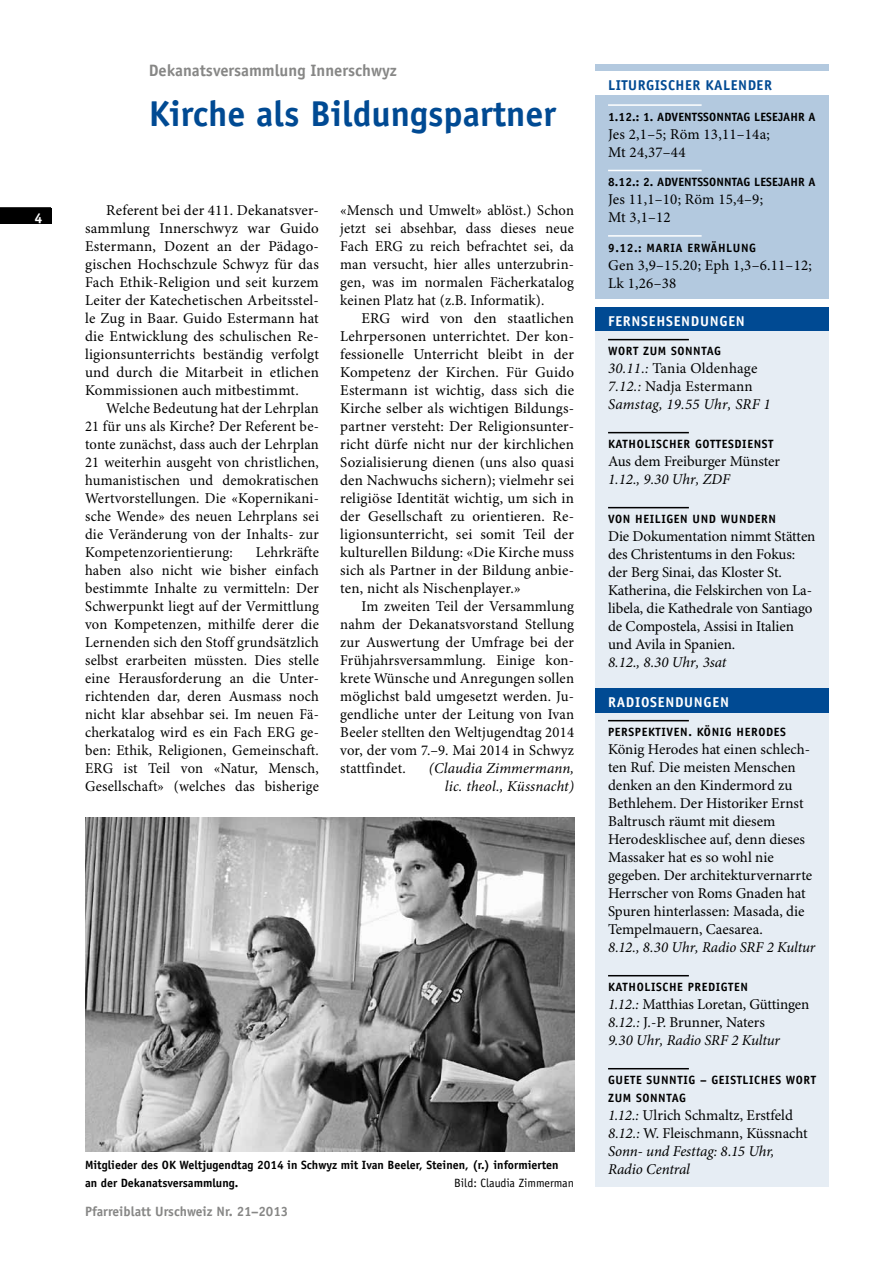
<style>
.page{position:relative;width:893px;height:1263px;background:#fff}
.page>*{position:absolute;margin:0;border:0;box-sizing:border-box;transform-origin:0 0}
.t1{font:700 36px "Officina Sans Std";color:#004a93}
.t2{font:700 16.5px "Officina Sans Std";color:#878786}
.t3{font:15px/18px "Minion Pro";color:#000;text-align:justify}
.t4{font:italic 15px/18px "Minion Pro";color:#000}
.t5{font:700 14.25px "Officina Sans Std";letter-spacing:.05em;color:#fff}
.t6{font:700 14.25px "Officina Sans Std";letter-spacing:.035em;color:#004a93}
.t7{font:700 13.5px "Officina Sans Std";color:#878786}
.t8{font:700 12px/18px "Officina Sans Std";letter-spacing:.05em;color:#000}
.t9{font:700 12px/18px "Officina Sans Std";color:#000}
.t10{font:700 12px "Officina Sans Std";letter-spacing:.01em;color:#000}
.t11{font:12px "Officina Sans Std";color:#000}
.s1{font-style:normal}
.s2{font-style:italic}
</style>
<div class="page">
<div style="left:0;top:208px;width:51px;height:16px;background:#000"></div>
<hr style="left:0;top:207px;width:51px;height:2px;background:#000">
<div style="left:595px;top:308px;width:234px;height:879px;background:#e6edf4"></div>
<hr style="left:608px;top:339px;width:81px;height:1px;background:#000">
<hr style="left:608px;top:432px;width:81px;height:1px;background:#000">
<hr style="left:608px;top:507px;width:81px;height:1px;background:#000">
<hr style="left:608px;top:720px;width:81px;height:1px;background:#000">
<hr style="left:608px;top:975px;width:81px;height:1px;background:#000">
<hr style="left:608px;top:1068px;width:81px;height:1px;background:#000">
<div style="left:595px;top:308px;width:234px;height:23px;background:#004a93"></div>
<div style="left:595px;top:688px;width:234px;height:24px;background:#004a93"></div>
<div style="left:595px;top:64px;width:234px;height:234px;background:#b3c9df"></div>
<hr style="left:608px;top:104px;width:94px;height:2px;background:#fff">
<hr style="left:608px;top:170px;width:94px;height:1px;background:#fff">
<hr style="left:608px;top:235px;width:94px;height:2px;background:#fff">
<div style="left:595px;top:71px;width:234px;height:24px;background:#fff"></div>
<img style="left:85px;top:817px;width:489px;height:334px">
<p class="t5" style="left:35px;top:209px;width:9px">4</p>
<p class="t2" style="left:149px;top:60px;width:250px">DEKANATSVERSAMMLUNG INNERSCHWYZ</p>
<h1 class="t1" style="left:149px;top:92px;width:409px">KIRCHE ALS BILDUNGSPARTNER</h1>
<p class="t3" style="left:85px;top:202px;width:235px;text-indent:21px">Referent bei der 411. Dekanatsver&shy;sammlung Innerschwyz war Guido Estermann, Dozent an der Pädago&shy;gischen Hochschzule Schwyz für das Fach Ethik-Religion und seit kurzem Leiter der Katechetischen Arbeitsstel&shy;le Zug in Baar. Guido Estermann hat die Entwicklung des schulischen Re&shy;ligionsunterrichts beständig verfolgt und durch die Mitarbeit in etlichen Kommissionen auch mitbestimmt.</p>
<p class="t3" style="left:85px;top:400px;width:235px;text-indent:21px">Welche Bedeutung hat der Lehrplan 21 für uns als Kirche? Der Referent be&shy;tonte zunächst, dass auch der Lehrplan 21 weiterhin ausgeht von christlichen, humanistischen und demokratischen Wertvorstellungen. Die «Kopernikani&shy;sche Wende» des neuen Lehrplans sei die Veränderung von der Inhalts- zur Kompetenzorientierung:</p>
<p class="t3" style="left:85px;top:544px;width:235px;text-indent:171px">Lehrkräfte haben also nicht wie bisher einfach bestimmte Inhalte zu vermitteln: Der Schwerpunkt liegt auf der Vermittlung von Kompetenzen, mithilfe derer die Lernenden sich den Stoff grundsätzlich selbst erarbeiten müssten. Dies stelle eine Herausforderung an die Unter&shy;richtenden dar, deren Ausmass noch nicht klar absehbar sei. Im neuen Fä&shy;cherkatalog wird es ein Fach ERG ge&shy;ben: Ethik, Religionen, Gemeinschaft.<br>ERG ist Teil von «Natur, Mensch, Gesellschaft» (welches das bisherige</p>
<p class="t3" style="left:340px;top:202px;width:235px">«Mensch und Umwelt» ablöst.) Schon jetzt sei absehbar, dass dieses neue Fach ERG zu reich befrachtet sei, da man versucht, hier alles unterzubrin&shy;gen, was im normalen Fächerkatalog keinen Platz hat (z.B. Informatik).</p>
<p class="t3" style="left:340px;top:310px;width:235px;text-indent:21px">ERG wird von den staatlichen Lehrpersonen unterrichtet. Der kon&shy;fessionelle Unterricht bleibt in der Kompetenz der Kirchen. Für Guido Estermann ist wichtig, dass sich die Kirche selber als wichtigen Bildungs&shy;partner versteht: Der Religionsunter&shy;richt dürfe nicht nur der kirchlichen Sozialisierung dienen (uns also quasi den Nachwuchs sichern); vielmehr sei religiöse Identität wichtig, um sich in der Gesellschaft zu orientieren. Re&shy;ligionsunterricht, sei somit Teil der kulturellen Bildung: «Die Kirche muss sich als Partner in der Bildung anbie&shy;ten, nicht als Nischenplayer.»</p>
<p class="t3" style="left:340px;top:598px;width:235px;text-indent:21px">Im zweiten Teil der Versammlung nahm der Dekanatsvorstand Stellung zur Auswertung der Umfrage bei der Frühjahrsversammlung. Einige kon&shy;krete Wünsche und Anregungen sollen möglichst bald umgesetzt werden. Ju&shy;gendliche unter der Leitung von Ivan Beeler stellten den Weltjugendtag 2014 vor, der vom 7.–9. Mai 2014 in Schwyz stattfindet.</p>
<p class="t4" style="left:429px;top:760px;width:147px;text-align:right">(Claudia Zimmermann, lic. theol., Küssnacht)</p>
<p class="t9" style="left:85px;top:1156px;width:475px">MITGLIEDER DES OK WELTJUGENDTAG 2014 IN SCHWYZ MIT IVAN BEELER, STEINEN, (R.) INFORMIERTEN<br>AN DER DEKANATSVERSAMMLUNG.</p>
<p class="t11" style="left:454px;top:1176px;width:121px">Bild: Claudia Zimmerman</p>
<p class="t7" style="left:85px;top:1203px;width:205px">PFARREIBLATT URSCHWEIZ N R. 21–2013</p>
<p class="t6" style="left:608px;top:76px;width:157px">LITURGISCHER KALEN DER</p>
<p class="t10" style="left:608px;top:109px;width:209px">1.12.: 1. ADVENTSSONNTAG LESEJAH R A</p>
<p class="t3" style="left:608px;top:126px;width:163px">Jes 2,1–5; Röm 13,11–14a;<br>Mt 24,37–44</p>
<p class="t10" style="left:608px;top:175px;width:208px">8.12.: 2. ADVENTSSONNTAG LESEJAH R A</p>
<p class="t3" style="left:608px;top:191px;width:157px">Jes 11,1–10; Röm 15,4–9;<br>Mt 3,1–12</p>
<p class="t8" style="left:608px;top:238px;width:148px">9.12.: MARIA ERWÄH LUNG</p>
<p class="t3" style="left:608px;top:256px;width:205px">Gen 3,9–15.20; Eph 1,3–6.11–12;<br>Lk 1,26–38</p>
<p class="t5" style="left:608px;top:312px;width:138px">FERNSEHSENDU NGEN</p>
<p class="t8" style="left:608px;top:342px;width:44px">WORT ZUM</p>
<p class="t8" style="left:671px;top:342px;width:44px">SONNTAG</p>
<p class="t4" style="left:608px;top:360px;width:164px">30.11.: <span class="s1">Tania Oldenhage<br></span>7.12.: <span class="s1">Nadja Estermann<br></span>Samstag, 19.55 Uhr, SRF 1</p>
<p class="t8" style="left:608px;top:435px;width:167px">KATHO LISCH ER GOTTESDIENST</p>
<p class="t3" style="left:608px;top:453px;width:173px">Aus dem Freiburger Münster</p>
<p class="t4" style="left:608px;top:471px;width:123px">1.12., 9.30 Uhr, ZDF</p>
<p class="t8" style="left:608px;top:510px;width:170px">VON H EILIGEN UND WUNDERN</p>
<p class="t3" style="left:608px;top:528px;width:209px;text-align:left">Die Dokumentation nimmt Stätten des Christentums in den Fokus: der Berg Sinai, das Kloster St.<br>Katherina, die Felskirchen von La&shy;libela, die Kathedrale von Santiago de Compostela, Assisi in Italien und Avila in Spanien.</p>
<p class="t4" style="left:608px;top:654px;width:120px">8.12., 8.30 Uhr, 3sat</p>
<p class="t5" style="left:608px;top:693px;width:122px">RADIOSENDU NGEN</p>
<p class="t8" style="left:608px;top:723px;width:179px">PERSPEKTIVEN. KÖNIG H ERODES</p>
<p class="t3" style="left:608px;top:741px;width:206px;text-align:left">König Herodes hat einen schlech&shy;ten Ruf. Die meisten Menschen denken an den Kindermord zu<br>Bethlehem. Der Historiker Ernst<br>Baltrusch räumt mit diesem<br>Herodesklischee auf, denn dieses<br>Massaker hat es so wohl nie gegeben. Der architekturvernarrte<br>Herrscher von Roms Gnaden hat<br>Spuren hinterlassen: Masada, die<br>Tempelmauern, Caesarea.</p>
<p class="t4" style="left:608px;top:939px;width:209px">8.12., 8.30 Uhr, Radio SRF 2 Kultur</p>
<p class="t8" style="left:608px;top:978px;width:140px">KATHO LISCH E PREDIGTEN</p>
<p class="t3" style="left:608px;top:996px;width:203px;text-align:left"><span class="s2">1.12.:</span> Matthias Loretan, Güttingen<br><span class="s2">8.12.:</span> J.-P. Brunner, Naters<br><span class="s2">9.30 Uhr, Radio SRF 2 Kultur</span></p>
<p class="t8" style="left:608px;top:1071px;width:210px">GUETE SU NNTIG – GEISTLICH ES WORT<br>ZUM</p>
<p class="t8" style="left:636px;top:1089px;width:44px">SONNTAG</p>
<p class="t4" style="left:608px;top:1107px;width:201px">1.12.: <span class="s1">Ulrich Schmaltz, Erstfeld<br></span>8.12.: <span class="s1">W. Fleischmann, Küssnacht<br></span>Sonn- und Festtag: 8.15 Uhr,<br>Radio Central</p>
</div>
